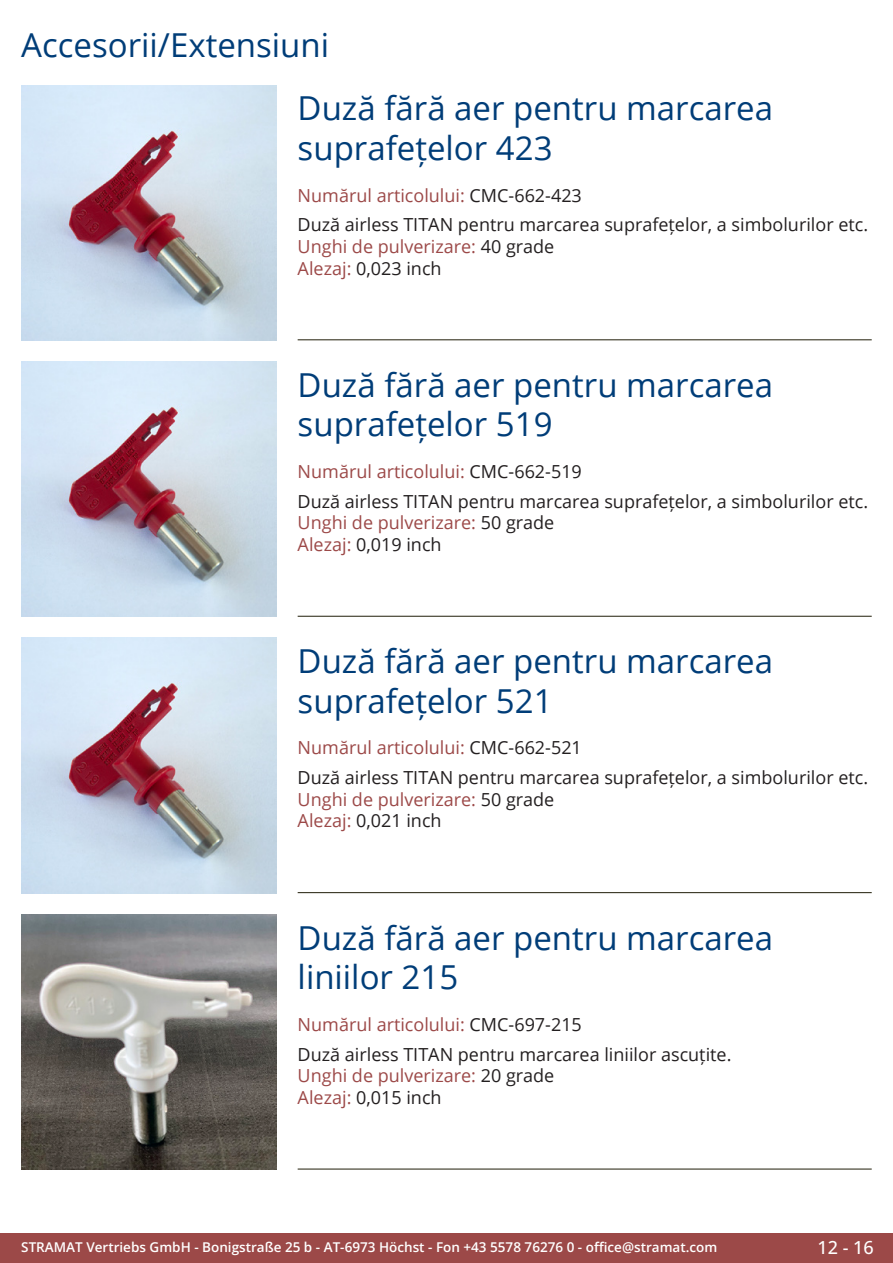
<style>
.page{position:relative;width:893px;height:1263px;background:#fff}
.page>*{position:absolute;margin:0;border:0;box-sizing:border-box;transform-origin:0 0}
.Produkttitel{font:33px/39.6px "Open Sans";color:#003d78}
.RastTitel{font:33px "Open Sans";color:#003d78}
.Beschreibung_Text{font:18px/21.6px "Open Sans";color:#231f20}
.TechDaten_Überschrif{font:18px "Open Sans";color:#9c4948}
.t1{font:500 18px "Open Sans";color:#fff}
.t2{font:600 13.5px "Open Sans";color:#fff}
.s1{color:#231f20}
.s2{color:#9c4948}
</style>
<div class="page">
<div style="left:0;top:1233px;width:893px;height:30px;background:#9c4948"></div>
<hr style="left:298px;top:340px;width:574px;height:1px;background:#201d08">
<hr style="left:298px;top:616px;width:574px;height:1px;background:#201d08">
<hr style="left:298px;top:892px;width:574px;height:1px;background:#201d08">
<hr style="left:298px;top:1169px;width:574px;height:1px;background:#201d08">
<img style="left:21px;top:85px;width:255px;height:255px">
<img style="left:21px;top:361px;width:255px;height:256px">
<img style="left:21px;top:638px;width:255px;height:255px">
<img style="left:21px;top:914px;width:255px;height:255px">
<p class="RastTitel" style="left:21px;top:22px;width:309px">Accesorii/Extensiuni</p>
<p class="Produkttitel" style="left:298px;top:88px;width:477px">Duză fără aer pentru marcarea suprafețelor 423</p>
<p class="TechDaten_Überschrif" style="left:298px;top:183px;width:286px">Numărul articolului: <span class="s1">CMC-662-423</span></p>
<p class="Beschreibung_Text" style="left:298px;top:214px;width:572px">Duză airless TITAN pentru marcarea suprafețelor, a simbolurilor etc.<br><span class="s2">Unghi de pulverizare:</span> 40 grade<br><span class="s2">Alezaj:</span> 0,023 inch</p>
<p class="Produkttitel" style="left:298px;top:364px;width:477px">Duză fără aer pentru marcarea suprafețelor 519</p>
<p class="TechDaten_Überschrif" style="left:298px;top:459px;width:286px">Numărul articolului: <span class="s1">CMC-662-519</span></p>
<p class="Beschreibung_Text" style="left:298px;top:490px;width:572px">Duză airless TITAN pentru marcarea suprafețelor, a simbolurilor etc.<br><span class="s2">Unghi de pulverizare:</span> 50 grade<br><span class="s2">Alezaj:</span> 0,019 inch</p>
<p class="Produkttitel" style="left:298px;top:640px;width:477px">Duză fără aer pentru marcarea suprafețelor 521</p>
<p class="TechDaten_Überschrif" style="left:298px;top:735px;width:286px">Numărul articolului: <span class="s1">CMC-662-521</span></p>
<p class="Beschreibung_Text" style="left:298px;top:766px;width:572px">Duză airless TITAN pentru marcarea suprafețelor, a simbolurilor etc.<br><span class="s2">Unghi de pulverizare:</span> 50 grade<br><span class="s2">Alezaj:</span> 0,021 inch</p>
<p class="Produkttitel" style="left:298px;top:917px;width:477px">Duză fără aer pentru marcarea liniilor 215</p>
<p class="TechDaten_Überschrif" style="left:298px;top:1012px;width:286px">Numărul articolului: <span class="s1">CMC-697-215</span></p>
<p class="Beschreibung_Text" style="left:298px;top:1043px;width:435px">Duză airless TITAN pentru marcarea liniilor ascuțite.<br><span class="s2">Unghi de pulverizare:</span> 20 grade<br><span class="s2">Alezaj:</span> 0,015 inch</p>
<p class="t2" style="left:21px;top:1238px;width:698px">STRAMAT Vertriebs GmbH - Bonigstraße 25 b - AT-6973 Höchst - Fon +43 5578 76276 0 - office@stramat.com</p>
<p class="t1" style="left:817px;top:1234px;width:58px">12 - 16</p>
</div>
